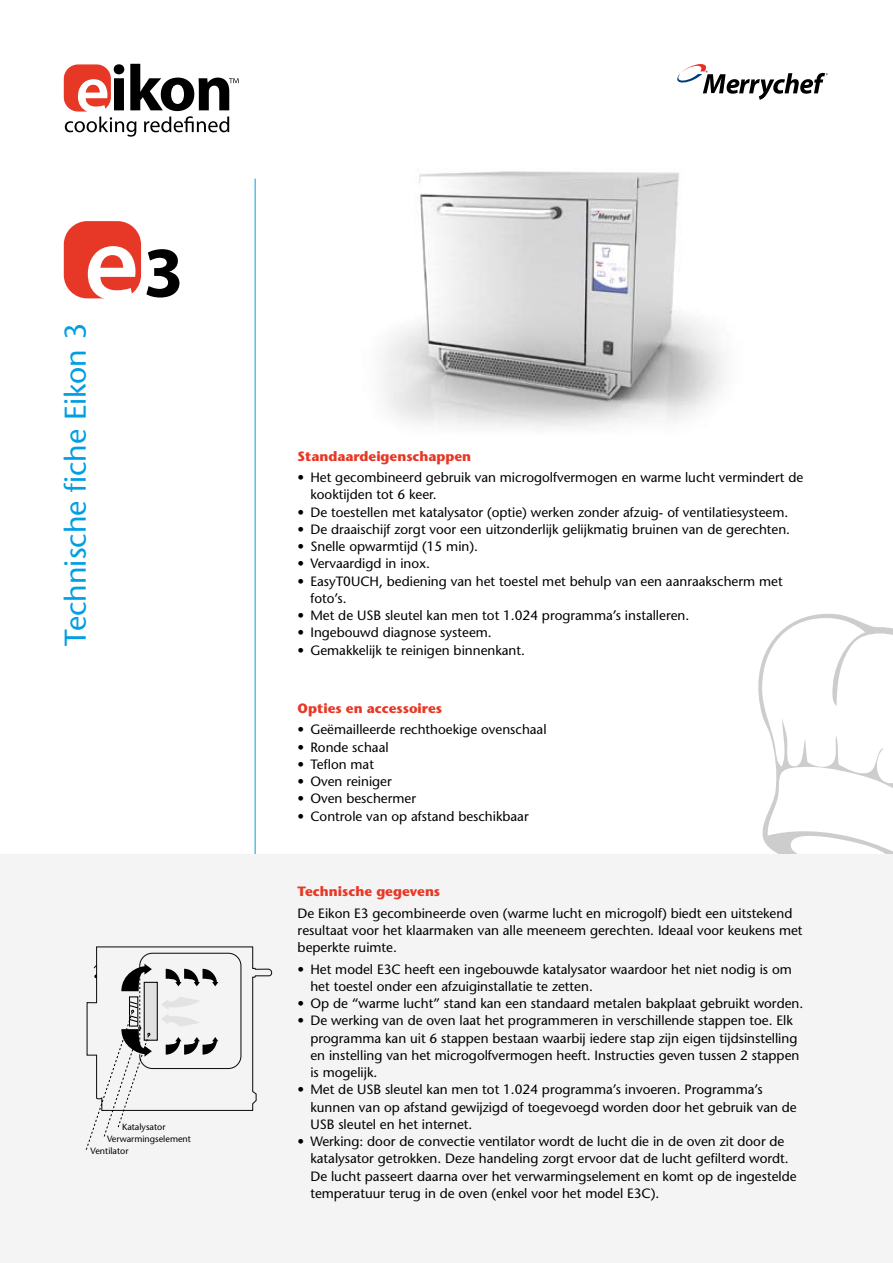
<style>
.page{position:relative;width:893px;height:1263px;background:#fff}
.page>*{position:absolute;margin:0;border:0;box-sizing:border-box;transform-origin:0 0}
.t1{font:500 30px "Stone Sans Std";color:#009ee3}
.t2{font:500 13.5px/17.2px "Stone Sans Std";color:#000}
.t3{font:700 13.5px "Stone Sans Std";color:#e73825}
.t4{font:500 9px "Stone Sans Std";color:#000}
</style>
<div class="page">
<hr style="left:255px;top:179px;width:1px;height:734px;background:#009ee3">
<svg style="left:752px;top:614px;width:141px;height:241px"></svg>
<div style="left:0;top:855px;width:893px;height:408px;background:#f4f4f4"></div>
<img style="left:384px;top:171px;width:340px;height:257px">
<svg style="left:64px;top:64px;width:175px;height:73px"></svg>
<svg style="left:146px;top:249px;width:33px;height:49px"></svg>
<div style="left:64px;top:221px;width:77px;height:77px;background:#e73827;border-radius:23px"></div>
<svg style="left:88px;top:246px;width:47px;height:53px"></svg>
<svg style="left:677px;top:64px;width:151px;height:36px"></svg>
<svg style="left:86px;top:946px;width:186px;height:204px"></svg>
<h1 class="t1" style="left:58px;top:646px;width:324px;rotate:-90deg">Technische fiche Eikon 3</h1>
<p class="t4" style="left:122px;top:1121px;width:45px">Katalysator</p>
<p class="t4" style="left:107px;top:1134px;width:85px">Verwarmingselement</p>
<p class="t4" style="left:91px;top:1146px;width:39px">Ventilator</p>
<p class="t3" style="left:298px;top:448px;width:175px">Standaardeigenschappen</p>
<p class="t2" style="left:310px;top:469px;width:494px;text-indent:-13px">• Het gecombineerd gebruik van microgolfvermogen en warme lucht vermindert de kooktijden tot 6 keer.</p>
<p class="t2" style="left:298px;top:503px;width:492px">• De toestellen met katalysator (optie) werken zonder afzuig- of ventilatiesysteem.</p>
<p class="t2" style="left:298px;top:521px;width:494px">• De draaischijf zorgt voor een uitzonderlijk gelijkmatig bruinen van de gerechten.</p>
<p class="t2" style="left:298px;top:538px;width:182px">• Snelle opwarmtijd (15 min).</p>
<p class="t2" style="left:298px;top:555px;width:134px">• Vervaardigd in inox.</p>
<p class="t2" style="left:310px;top:572px;width:474px;text-indent:-13px">• EasyT0UCH, bediening van het toestel met behulp van een aanraakscherm met foto’s.</p>
<p class="t2" style="left:298px;top:607px;width:393px">• Met de USB sleutel kan men tot 1.024 programma’s installeren.</p>
<p class="t2" style="left:298px;top:624px;width:196px">• Ingebouwd diagnose systeem.</p>
<p class="t2" style="left:298px;top:641px;width:229px">• Gemakkelijk te reinigen binnenkant.</p>
<p class="t3" style="left:298px;top:700px;width:146px">Opties en accessoires</p>
<p class="t2" style="left:298px;top:721px;width:250px">• Geëmailleerde rechthoekige ovenschaal</p>
<p class="t2" style="left:298px;top:738px;width:93px">• Ronde schaal</p>
<p class="t2" style="left:298px;top:756px;width:78px">• Teflon mat</p>
<p class="t2" style="left:298px;top:773px;width:96px">• Oven reiniger</p>
<p class="t2" style="left:298px;top:790px;width:120px">• Oven beschermer</p>
<p class="t2" style="left:298px;top:807px;width:233px">• Controle van op afstand beschikbaar</p>
<p class="t3" style="left:298px;top:883px;width:144px">Technische gegevens</p>
<p class="t2" style="left:298px;top:904px;width:506px">De Eikon E3 gecombineerde oven (warme lucht en microgolf) biedt een uitstekend resultaat voor het klaarmaken van alle meeneem gerechten. Ideaal voor keukens met beperkte ruimte.</p>
<p class="t2" style="left:310px;top:960px;width:483px;text-indent:-13px">• Het model E3C heeft een ingebouwde katalysator waardoor het niet nodig is om het toestel onder een afzuiginstallatie te zetten.</p>
<p class="t2" style="left:298px;top:995px;width:507px">• Op de “warme lucht” stand kan een standaard metalen bakplaat gebruikt worden.</p>
<p class="t2" style="left:310px;top:1012px;width:490px;text-indent:-13px">• De werking van de oven laat het programmeren in verschillende stappen toe. Elk programma kan uit 6 stappen bestaan waarbij iedere stap zijn eigen tijdsinstelling en instelling van het microgolfvermogen heeft. Instructies geven tussen 2 stappen is mogelijk.</p>
<p class="t2" style="left:310px;top:1081px;width:488px;text-indent:-13px">• Met de USB sleutel kan men tot 1.024 programma’s invoeren. Programma’s kunnen van op afstand gewijzigd of toegevoegd worden door het gebruik van de<br>USB sleutel en het internet.</p>
<p class="t2" style="left:310px;top:1133px;width:488px;text-indent:-13px">• Werking: door de convectie ventilator wordt de lucht die in de oven zit door de katalysator getrokken. Deze handeling zorgt ervoor dat de lucht gefilterd wordt.<br>De lucht passeert daarna over het verwarmingselement en komt op de ingestelde temperatuur terug in de oven (enkel voor het model E3C).</p>
</div>
